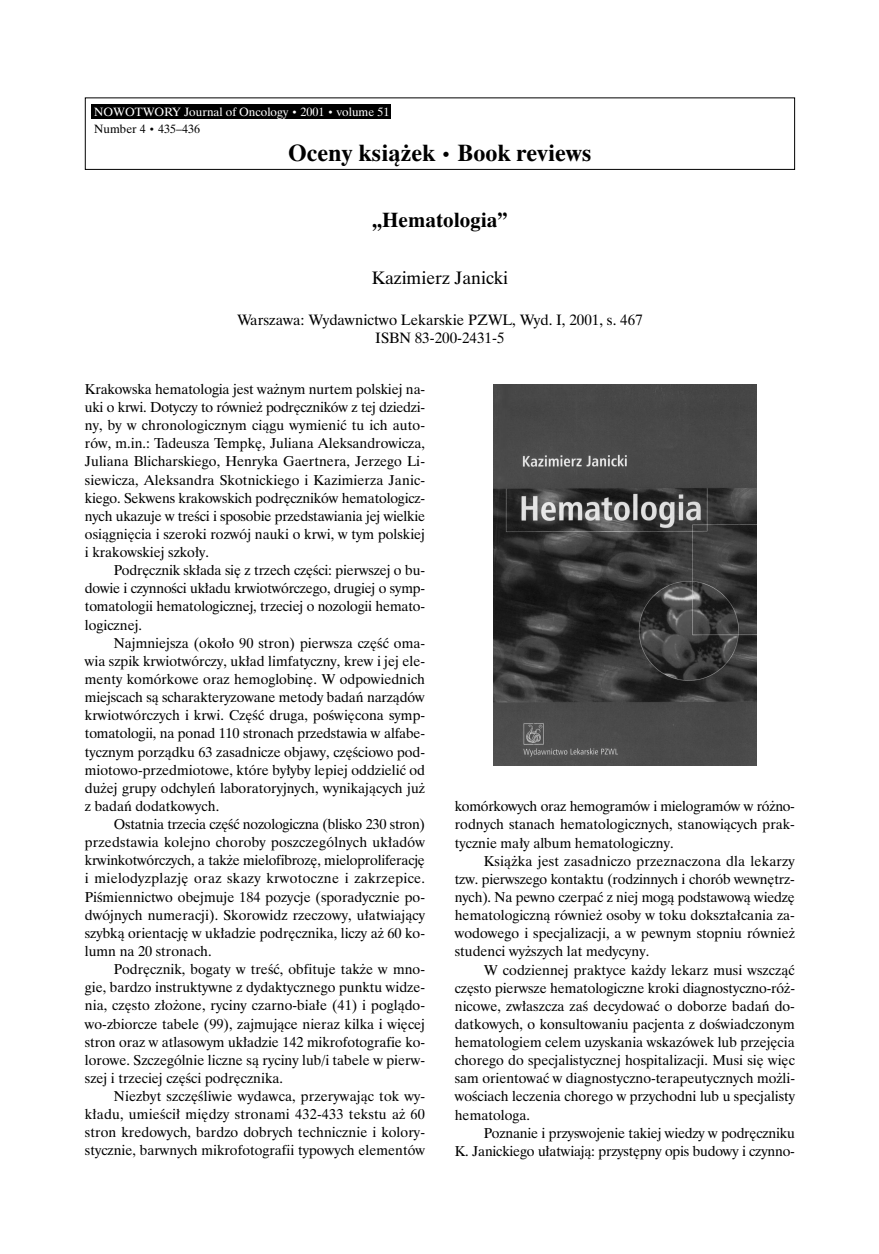
<style>
.page{position:relative;width:879px;height:1254px;background:#fff}
.page>*{position:absolute;margin:0;border:0;box-sizing:border-box;transform-origin:0 0}
.t1{font:700 24px "Dutch 801 PL";color:#000}
.t2{font:700 21px "Dutch 801 PL";color:#000}
.t3{font:18px "Dutch 801 PL";color:#000}
.t4{font:15px/18.1px "Dutch 801 PL";color:#000;text-align:center}
.t5{font:14.25px/18.1px "Dutch 801 PL";color:#000;text-align:justify}
.t6{font:12px/17.5px "Dutch 801 PL";color:#fff}
.s1{font-size:10.5px}
.s2{color:#000}
.s3{font-size:10.5px;color:#000}
.s4{font-size:18px}
</style>
<div class="page">
<img style="left:493px;top:384px;width:264px;height:381px">
<div style="left:85px;top:98px;width:710px;height:72px;border:1px solid #000"></div>
<div style="left:91px;top:104px;width:300px;height:15px;background:#000"></div>
<p class="t6" style="left:94px;top:104px;width:297px">NOWOTWORY Journal of Oncology <span class="s1">•</span> 2001 <span class="s1">•</span> volume 51<br><span class="s2">Number 4</span> <span class="s3">•</span> <span class="s2">435–436</span></p>
<h1 class="t1" style="left:288px;top:144px;width:305px">Oceny ksià˝ek <span class="s4">•</span> Book reviews</h1>
<h2 class="t2" style="left:372px;top:212px;width:137px">„Hematologia”</h2>
<p class="t3" style="left:372px;top:271px;width:138px">Kazimierz Janicki</p>
<p class="t4" style="left:237px;top:312px;width:407px">Warszawa: Wydawnictwo Lekarskie PZWL, Wyd. I, 2001, s. 467<br>ISBN 83-200-2431-5</p>
<p class="t5" style="left:85px;top:381px;width:342px">Krakowska hematologia jest wa˝nym nurtem polskiej na&shy;uki o krwi. Dotyczy to równie˝ podr´czników z tej dziedzi&shy;ny, by w chronologicznym ciàgu wymieniç tu ich auto&shy;rów, m.in.: Tadeusza Tempk´, Juliana Aleksandrowicza, Juliana Blicharskiego, Henryka Gaertnera, Jerzego Li&shy;siewicza, Aleksandra Skotnickiego i Kazimierza Janic&shy;kiego. Sekwens krakowskich podr´czników hematologicz&shy;nych ukazuje w treÊci i sposobie przedstawiania jej wielkie osiàgni´cia i szeroki rozwój nauki o krwi, w tym polskiej i krakowskiej szko∏y.</p>
<p class="t5" style="left:85px;top:563px;width:342px;text-indent:29px">Podr´cznik sk∏ada si´ z trzech cz´Êci: pierwszej o bu&shy;dowie i czynnoÊci uk∏adu krwiotwórczego, drugiej o symp&shy;tomatologii hematologicznej, trzeciej o nozologii hemato&shy;logicznej.</p>
<p class="t5" style="left:85px;top:635px;width:342px;text-indent:29px">Najmniejsza (oko∏o 90 stron) pierwsza cz´Êç oma&shy;wia szpik krwiotwórczy, uk∏ad limfatyczny, krew i jej ele&shy;menty komórkowe oraz hemoglobin´. W odpowiednich miejscach sà scharakteryzowane metody badaƒ narzàdów krwiotwórczych i krwi. Cz´Êç druga, poÊwi´cona symp&shy;tomatologii, na ponad 110 stronach przedstawia w alfabe&shy;tycznym porzàdku 63 zasadnicze objawy, cz´Êciowo pod&shy;miotowo-przedmiotowe, które by∏yby lepiej oddzieliç od du˝ej grupy odchyleƒ laboratoryjnych, wynikajàcych ju˝ z badaƒ dodatkowych.</p>
<p class="t5" style="left:85px;top:817px;width:342px;text-indent:29px">Ostatnia trzecia cz´Êç nozologiczna (blisko 230 stron) przedstawia kolejno choroby poszczególnych uk∏adów krwinkotwórczych, a tak˝e mielofibroz´, mieloproliferacj´ i mielodyzplazj´ oraz skazy krwotoczne i zakrzepice.<br>PiÊmiennictwo obejmuje 184 pozycje (sporadycznie po&shy;dwójnych numeracji). Skorowidz rzeczowy, u∏atwiajàcy szybkà orientacj´ w uk∏adzie podr´cznika, liczy a˝ 60 ko&shy;lumn na 20 stronach.</p>
<p class="t5" style="left:85px;top:962px;width:342px;text-indent:29px">Podr´cznik, bogaty w treÊç, obfituje tak˝e w mno&shy;gie, bardzo instruktywne z dydaktycznego punktu widze&shy;nia, cz´sto z∏o˝one, ryciny czarno-bia∏e (41) i poglàdo&shy;wo-zbiorcze tabele (99), zajmujàce nieraz kilka i wi´cej stron oraz w atlasowym uk∏adzie 142 mikrofotografie ko&shy;lorowe. Szczególnie liczne sà ryciny lub/i tabele w pierw&shy;szej i trzeciej cz´Êci podr´cznika.</p>
<p class="t5" style="left:85px;top:1089px;width:342px;text-indent:29px">Niezbyt szcz´Êliwie wydawca, przerywajàc tok wy&shy;k∏adu, umieÊci∏ mi´dzy stronami 432-433 tekstu a˝ 60 stron kredowych, bardzo dobrych technicznie i kolory&shy;stycznie, barwnych mikrofotografii typowych elementów</p>
<p class="t5" style="left:455px;top:799px;width:342px">komórkowych oraz hemogramów i mielogramów w ró˝no&shy;rodnych stanach hematologicznych, stanowiàcych prak&shy;tycznie ma∏y album hematologiczny.</p>
<p class="t5" style="left:455px;top:853px;width:342px;text-indent:29px">Ksià˝ka jest zasadniczo przeznaczona dla lekarzy tzw. pierwszego kontaktu (rodzinnych i chorób wewn´trz&shy;nych). Na pewno czerpaç z niej mogà podstawowà wiedz´ hematologicznà równie˝ osoby w toku dokszta∏cania za&shy;wodowego i specjalizacji, a w pewnym stopniu równie˝ studenci wy˝szych lat medycyny.</p>
<p class="t5" style="left:455px;top:962px;width:342px;text-indent:29px">W codziennej praktyce ka˝dy lekarz musi wszczàç cz´sto pierwsze hematologiczne kroki diagnostyczno-ró˝- nicowe, zw∏aszcza zaÊ decydowaç o doborze badaƒ do&shy;datkowych, o konsultowaniu pacjenta z doÊwiadczonym hematologiem celem uzyskania wskazówek lub przej´cia chorego do specjalistycznej hospitalizacji. Musi si´ wi´c sam orientowaç w diagnostyczno-terapeutycznych mo˝li&shy;woÊciach leczenia chorego w przychodni lub u specjalisty hematologa.</p>
<p class="t5" style="left:455px;top:1125px;width:342px;text-align:right">Poznanie i przyswojenie takiej wiedzy w podr´czniku<br>K. Janickiego u∏atwiajà: przyst´pny opis budowy i czynno-</p>
</div>
